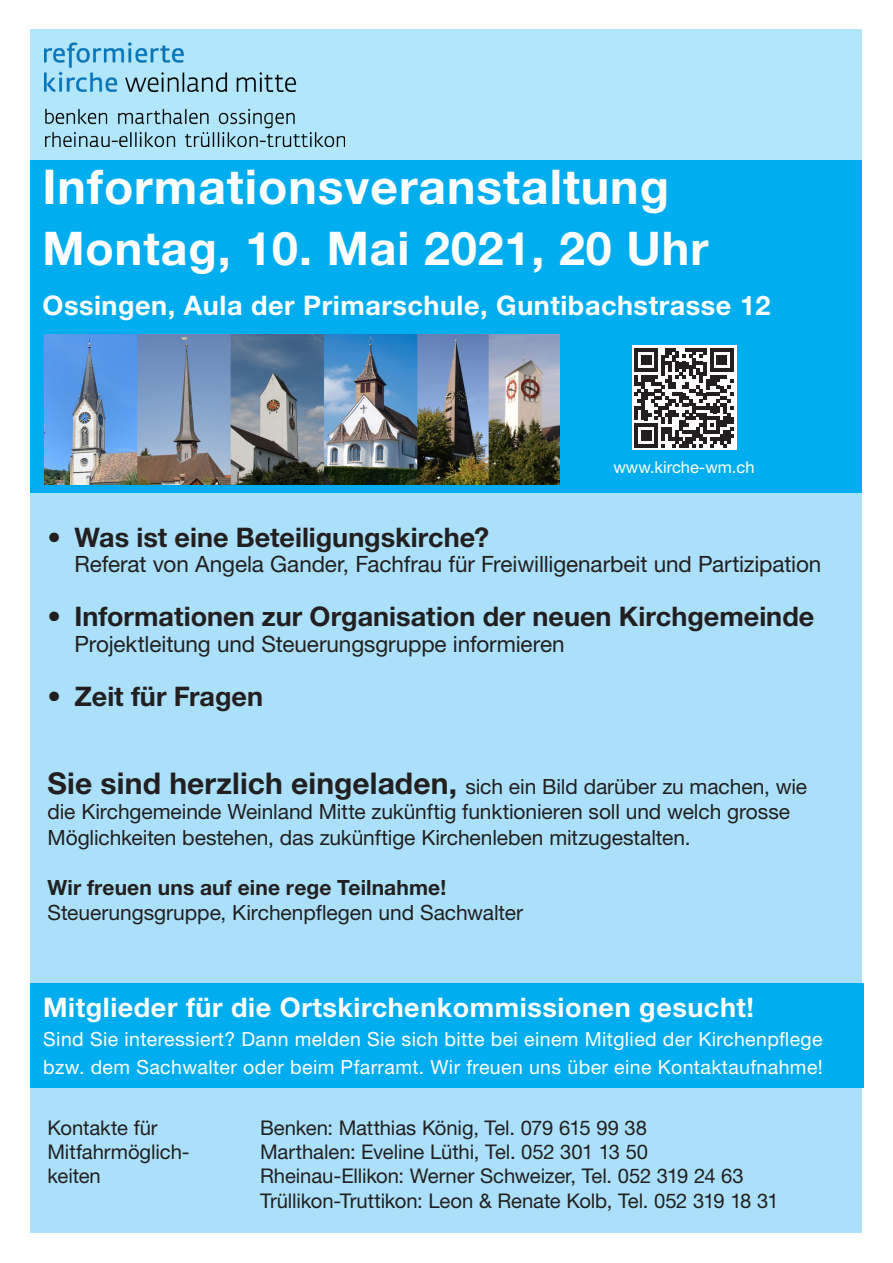
<style>
.page{position:relative;width:893px;height:1263px;background:#fff}
.page>*{position:absolute;margin:0;border:0;box-sizing:border-box;transform-origin:0 0}
.t1{font:700 48px "Helvetica Neue LT Pro";letter-spacing:.02em;color:#fff}
.t2{font:700 46.5px "Helvetica Neue LT Pro";letter-spacing:.02em;color:#fff}
.t3{font:700 27px "Helvetica Neue LT Pro";color:#231f20}
.t4{font:700 27px "Helvetica Neue LT Pro";letter-spacing:.02em;color:#fff}
.t5{font:22.5px "Helvetica Neue LT Pro";letter-spacing:-.005em;color:#231f20}
.t6{font:21px/25.2px "Helvetica Neue LT Pro";letter-spacing:-.005em;color:#231f20}
.t7{font:700 21px "Helvetica Neue LT Pro";letter-spacing:.005em;color:#231f20}
.t8{font:20.25px "Helvetica Neue LT Pro";letter-spacing:-.005em;color:#231f20}
.t9{font:19.5px/28.5px "Helvetica Neue LT Pro";letter-spacing:.02em;color:#fff}
.t10{font:16.5px "Helvetica Neue LT Pro";color:#fff}
.s1{font-weight:700;font-size:30px}
</style>
<div class="page">
<div style="left:31px;top:30px;width:831px;height:472px;background:#00aeef"></div>
<div style="left:30px;top:29px;width:832px;height:131px;background:#b2e6fa"></div>
<img style="left:45px;top:43px;width:299px;height:104px">
<div style="left:31px;top:493px;width:831px;height:740px;background:#aae0f9"></div>
<div style="left:632px;top:345px;width:104px;height:105px;background:#fff"></div>
<svg style="left:634px;top:348px;width:100px;height:100px"></svg>
<img style="left:45px;top:334px;width:514px;height:151px">
<div style="left:31px;top:984px;width:833px;height:104px;background:#00aeef"></div>
<p class="t1" style="left:43px;top:156px;width:628px">Informationsveranstaltung</p>
<p class="t2" style="left:43px;top:219px;width:667px">Montag, 10. Mai 2021, 20 Uhr</p>
<p class="t4" style="left:43px;top:288px;width:729px">Ossingen, Aula der Primarschule, Guntibachstrasse 12</p>
<p class="t10" style="left:613px;top:457px;width:143px">www.kirche-wm.ch</p>
<p class="t3" style="left:48px;top:520px;width:443px">• Was ist eine Beteiligungskirche?</p>
<p class="t5" style="left:75px;top:550px;width:748px">Referat von Angela Gander, Fachfrau für Freiwilligenarbeit und Partizipation</p>
<p class="t3" style="left:48px;top:599px;width:768px">• Informationen zur Organisation der neuen Kirchgemeinde</p>
<p class="t5" style="left:75px;top:630px;width:492px">Projektleitung und Steuerungsgruppe informieren</p>
<p class="t3" style="left:48px;top:679px;width:217px">• Zeit für Fragen</p>
<p class="t6" style="left:48px;top:774px;width:761px"><span class="s1">Sie sind herzlich eingeladen,</span> sich ein Bild darüber zu machen, wie die Kirchgemeinde Weinland Mitte zukünftig funktionieren soll und welch grosse<br>Möglichkeiten bestehen, das zukünftige Kirchenleben mitzugestalten.</p>
<p class="t7" style="left:48px;top:874px;width:400px">Wir freuen uns auf eine rege Teilnahme!</p>
<p class="t6" style="left:48px;top:900px;width:477px">Steuerungsgruppe, Kirchenpflegen und Sachwalter</p>
<p class="t4" style="left:43px;top:990px;width:712px">Mitglieder für die Ortskirchenkommissionen gesucht!</p>
<p class="t9" style="left:43px;top:1024px;width:781px">Sind Sie interessiert? Dann melden Sie sich bitte bei einem Mitglied der Kirchenpflege bzw. dem Sachwalter oder beim Pfarramt. Wir freuen uns über eine Kontaktaufnahme!</p>
<p class="t8" style="left:48px;top:1115px;width:112px">Kontakte für</p>
<p class="t8" style="left:260px;top:1115px;width:388px">Benken: Matthias König, Tel. 079 615 99 38</p>
<p class="t8" style="left:48px;top:1139px;width:144px">Mitfahrmöglich-</p>
<p class="t8" style="left:260px;top:1139px;width:390px">Marthalen: Eveline Lüthi, Tel. 052 301 13 50</p>
<p class="t8" style="left:48px;top:1163px;width:55px">keiten</p>
<p class="t8" style="left:260px;top:1163px;width:485px">Rheinau-Ellikon: Werner Schweizer, Tel. 052 319 24 63</p>
<p class="t8" style="left:260px;top:1188px;width:520px">Trüllikon-Truttikon: Leon &amp; Renate Kolb, Tel. 052 319 18 31</p>
</div>
